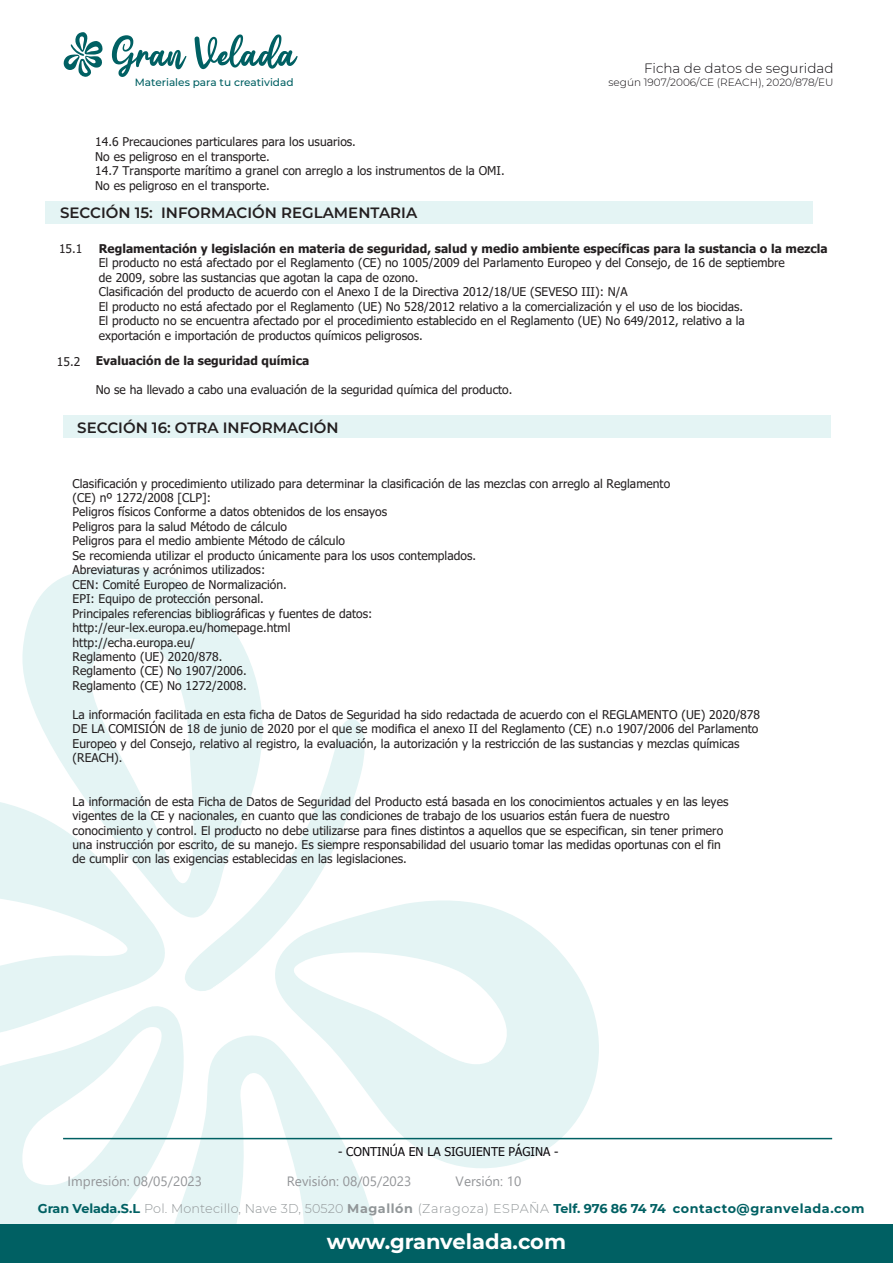
<style>
.page{position:relative;width:893px;height:1263px;background:#fff}
.page>*{position:absolute;margin:0;border:0;box-sizing:border-box;transform-origin:0 0}
.t1{font:700 21px "Montserrat";color:#fff}
.t2{font:600 15px "Montserrat";color:#231f20}
.t3{font:13.5px "Segoe UI";color:#939598}
.t4{font:300 13.5px "Montserrat";color:#0c090d}
.t5{font:700 12.75px "Montserrat";letter-spacing:.035em;color:#006063}
.t6{font:12.15px "Tahoma";color:#0c090d}
.t7{font:12px/14.4px "Tahoma";letter-spacing:.005em;color:#231f20}
.t8{font:700 12px "Tahoma";letter-spacing:.005em;color:#231f20}
.t9{font:300 10.5px "Montserrat";color:#0c090d}
.t10{font:500 10.5px "Montserrat";color:#006063}
.s1{font-weight:300;color:#919698}
.s2{color:#919698}
</style>
<div class="page">
<svg style="left:0;top:802px;width:165px;height:199px"></svg>
<svg style="left:282px;top:900px;width:346px;height:268px;fill:#e4f4f4"></svg>
<svg style="left:20px;top:566px;width:242px;height:383px;fill:#e4f4f4"></svg>
<svg style="left:0;top:1001px;width:180px;height:223px;fill:#e4f4f4"></svg>
<svg style="left:155px;top:1027px;width:232px;height:197px;fill:#e4f4f4"></svg>
<svg style="left:184px;top:714px;width:182px;height:282px"></svg>
<svg style="left:112px;top:35px;width:74px;height:42px"></svg>
<svg style="left:195px;top:34px;width:103px;height:35px"></svg>
<svg style="left:63px;top:32px;width:40px;height:45px"></svg>
<div style="left:0;top:1224px;width:893px;height:39px;background:#006063"></div>
<hr style="left:63px;top:1138px;width:769px;height:1px;background:#006063">
<div style="left:46px;top:201px;width:767px;height:22px;background:#e4f4f4"></div>
<div style="left:63px;top:416px;width:767px;height:22px;background:#e4f4f4"></div>
<p class="t10" style="left:135px;top:75px;width:160px">Materiales para tu creatividad</p>
<p class="t7" style="left:95px;top:135px;width:411px">14.6 Precauciones particulares para los usuarios.<br>No es peligroso en el transporte.<br>14.7 Transporte marítimo a granel con arreglo a los instrumentos de la OMI.<br>No es peligroso en el transporte.</p>
<p class="t4" style="left:644px;top:60px;width:191px">Ficha de datos de seguridad</p>
<p class="t9" style="left:609px;top:75px;width:226px">según 1907/2006/CE (REACH), 2020/878/EU</p>
<p class="t2" style="left:60px;top:202px;width:359px">SECCIÓN 15: INFORMACIÓN REGLAMENTARIA</p>
<p class="t7" style="left:59px;top:242px;width:25px">15.1</p>
<p class="t8" style="left:99px;top:240px;width:730px">Reglamentación y legislación en materia de seguridad, salud y medio ambiente específicas para la sustancia o la mezcla</p>
<p class="t7" style="left:99px;top:256px;width:688px">El producto no está afectado por el Reglamento (CE) no 1005/2009 del Parlamento Europeo y del Consejo, de 16 de septiembre de 2009, sobre las sustancias que agotan la capa de ozono.<br>Clasificación del producto de acuerdo con el Anexo I de la Directiva 2012/18/UE (SEVESO III): N/A<br>El producto no está afectado por el Reglamento (UE) No 528/2012 relativo a la comercialización y el uso de los biocidas.<br>El producto no se encuentra afectado por el procedimiento establecido en el Reglamento (UE) No 649/2012, relativo a la exportación e importación de productos químicos peligrosos.</p>
<p class="t7" style="left:57px;top:355px;width:25px">15.2</p>
<p class="t8" style="left:96px;top:352px;width:215px">Evaluación de la seguridad química</p>
<p class="t7" style="left:96px;top:383px;width:418px">No se ha llevado a cabo una evaluación de la seguridad química del producto.</p>
<p class="t2" style="left:77px;top:417px;width:263px">SECCIÓN 16: OTRA INFORMACIÓN</p>
<p class="t7" style="left:73px;top:477px;width:599px">Clasificación y procedimiento utilizado para determinar la clasificación de las mezclas con arreglo al Reglamento (CE) nº 1272/2008 [CLP]:<br>Peligros físicos Conforme a datos obtenidos de los ensayos<br>Peligros para la salud Método de cálculo<br>Peligros para el medio ambiente Método de cálculo<br>Se recomienda utilizar el producto únicamente para los usos contemplados.<br>Abreviaturas y acrónimos utilizados:<br>CEN: Comité Europeo de Normalización.<br>EPI: Equipo de protección personal.<br>Principales referencias bibliográficas y fuentes de datos:<br>http://eur-lex.europa.eu/homepage.html<br>http://echa.europa.eu/<br>Reglamento (UE) 2020/878.<br>Reglamento (CE) No 1907/2006.<br>Reglamento (CE) No 1272/2008.</p>
<p class="t7" style="left:73px;top:708px;width:689px">La información facilitada en esta ficha de Datos de Seguridad ha sido redactada de acuerdo con el REGLAMENTO (UE) 2020/878<br>DE LA COMISIÓN de 18 de junio de 2020 por el que se modifica el anexo II del Reglamento (CE) n.o 1907/2006 del Parlamento Europeo y del Consejo, relativo al registro, la evaluación, la autorización y la restricción de las sustancias y mezclas químicas (REACH).</p>
<p class="t7" style="left:73px;top:795px;width:657px">La información de esta Ficha de Datos de Seguridad del Producto está basada en los conocimientos actuales y en las leyes vigentes de la CE y nacionales, en cuanto que las condiciones de trabajo de los usuarios están fuera de nuestro conocimiento y control. El producto no debe utilizarse para fines distintos a aquellos que se especifican, sin tener primero una instrucción por escrito, de su manejo. Es siempre responsabilidad del usuario tomar las medidas oportunas con el fin de cumplir con las exigencias establecidas en las legislaciones.</p>
<p class="t6" style="left:338px;top:1143px;width:222px">- CONTINÚA EN LA SIGUIENTE PÁGINA -</p>
<p class="t3" style="left:68px;top:1169px;width:136px">Impresión: 08/05/2023</p>
<p class="t3" style="left:287px;top:1169px;width:126px">Revisión: 08/05/2023</p>
<p class="t3" style="left:456px;top:1169px;width:67px">Versión: 10</p>
<p class="t5" style="left:38px;top:1200px;width:828px">Gran Velada.S.L <span class="s1">Pol. Montecillo, Nave 3D, 50520</span> <span class="s2">Magallón</span> <span class="s1">(Zaragoza) ESPAÑA</span> Telf. 976 86 74 74 contacto@granvelada.com</p>
<h1 class="t1" style="left:327px;top:1226px;width:241px">www.granvelada.com</h1>
</div>
